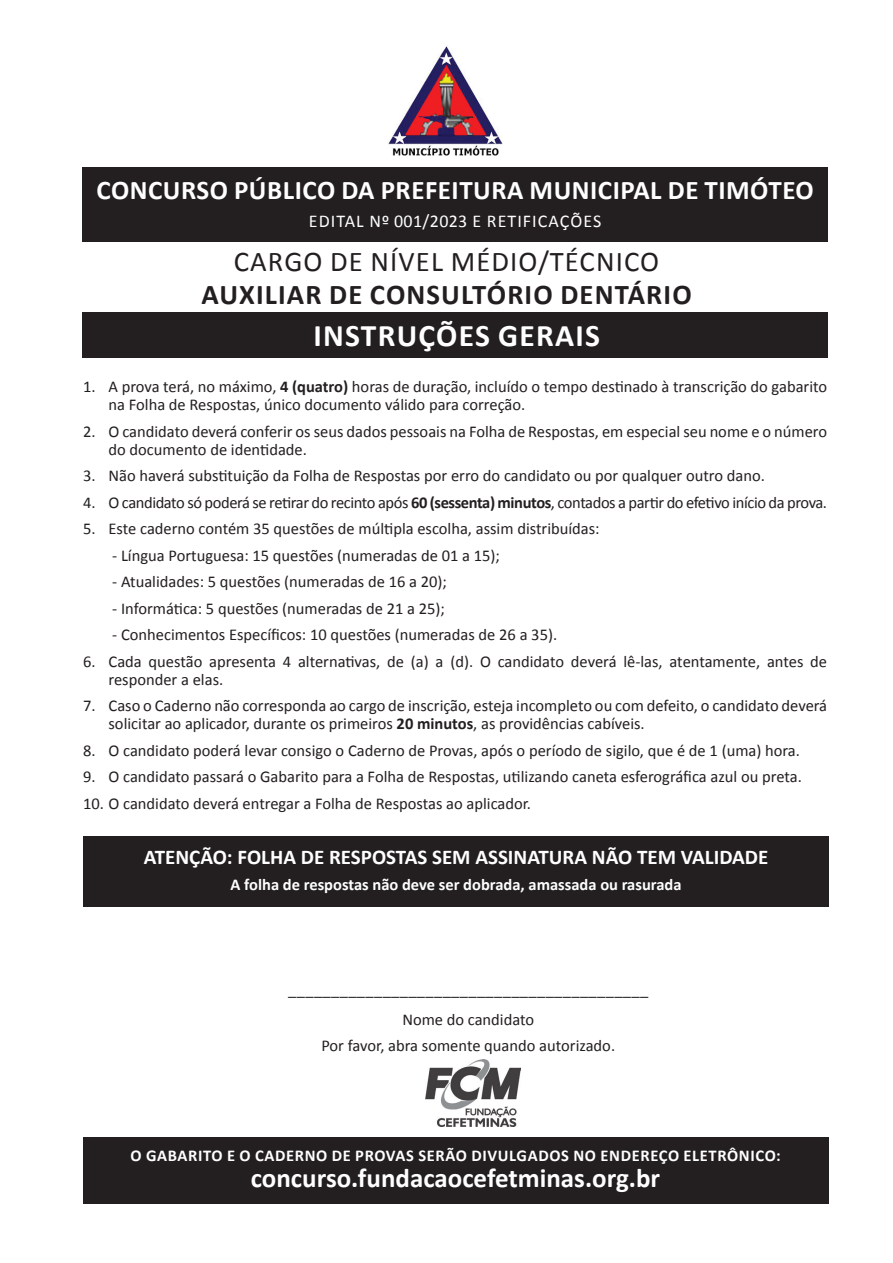
<style>
.page{position:relative;width:893px;height:1263px;background:#fff}
.page>*{position:absolute;margin:0;border:0;box-sizing:border-box;transform-origin:0 0}
.t1{font:700 31.5px "Calibri";letter-spacing:.04em;color:#fff}
.t2{font:700 28.65px "Calibri";letter-spacing:.04em;color:#231f20}
.t3{font:28.65px "Calibri";letter-spacing:.04em;color:#231f20}
.t4{font:700 27px "Calibri";letter-spacing:.01em;color:#fff}
.t5{font:700 21px "Calibri";color:#fff}
.t6{font:18px "Calibri";letter-spacing:.06em;color:#fff}
.t7{font:16.5px/18px "Calibri";color:#231f20}
.t8{font:16.5px "Calibri";letter-spacing:-.025em;color:#231f20}
.t9{font:700 16.5px "Calibri";letter-spacing:.025em;color:#fff}
.t10{font:700 16.5px "Calibri";color:#fff}
.t11{font:16.5px "Humanist 777 BT Roman B";color:#231f20}
.s1{font-weight:700}
</style>
<div class="page">
<div style="left:84px;top:1137px;width:745px;height:67px;background:#231f20"></div>
<div style="left:82px;top:313px;width:746px;height:45px;background:#231f20"></div>
<div style="left:83px;top:836px;width:746px;height:70px;background:#231f20"></div>
<img style="left:426px;top:1059px;width:94px;height:67px">
<div style="left:82px;top:167px;width:746px;height:75px;background:#231f20"></div>
<img style="left:388px;top:45px;width:115px;height:111px">
<h3 class="t4" style="left:96px;top:173px;width:719px">CONCURSO PÚBLICO DA PREFEITURA MUNICIPAL DE TIMÓTEO</h3>
<p class="t6" style="left:309px;top:209px;width:294px">EDITAL Nº 001/2023 E RETIFICAÇÕES</p>
<h2 class="t3" style="left:234px;top:244px;width:424px">Cargo de nível MÉDIO/TÉCN ICO</h2>
<h2 class="t2" style="left:201px;top:276px;width:492px">Auxiliar de Consultório Dentário</h2>
<h1 class="t1" style="left:313px;top:315px;width:288px">INSTRUÇÕES GERAIS</h1>
<p class="t7" style="left:109px;top:378px;width:720px;text-indent:-26px">1. A prova terá, no máximo, <span class="s1">4 (quatro)</span> horas de duração, incluído o tempo destinado à transcrição do gabarito na Folha de Respostas, único documento válido para correção.</p>
<p class="t7" style="left:109px;top:422px;width:720px;text-indent:-26px">2. O candidato deverá conferir os seus dados pessoais na Folha de Respostas, em especial seu nome e o número do documento de identidade.</p>
<p class="t7" style="left:83px;top:467px;width:683px">3. Não haverá substituição da Folha de Respostas por erro do candidato ou por qualquer outro dano.</p>
<p class="t8" style="left:83px;top:492px;width:746px">4. O candidato só poderá se retirar do recinto após <span class="s1">60 (sessenta) minutos</span>, contados a partir do efetivo início da prova.</p>
<p class="t7" style="left:83px;top:520px;width:518px">5. Este caderno contém 35 questões de múltipla escolha, assim distribuídas:</p>
<p class="t7" style="left:112px;top:546px;width:389px">- Língua Portuguesa: 15 questões (numeradas de 01 a 15);</p>
<p class="t7" style="left:112px;top:573px;width:336px">- Atualidades: 5 questões (numeradas de 16 a 20);</p>
<p class="t7" style="left:112px;top:599px;width:334px">- Informática: 5 questões (numeradas de 21 a 25);</p>
<p class="t7" style="left:112px;top:626px;width:446px">- Conhecimentos Específicos: 10 questões (numeradas de 26 a 35).</p>
<p class="t7" style="left:109px;top:652px;width:720px;text-indent:-26px">6. Cada questão apresenta 4 alternativas, de (a) a (d). O candidato deverá lê-las, atentamente, antes de responder a elas.</p>
<p class="t7" style="left:109px;top:697px;width:720px;text-indent:-26px">7. Caso o Caderno não corresponda ao cargo de inscrição, esteja incompleto ou com defeito, o candidato deverá solicitar ao aplicador, durante os primeiros <span class="s1">20 minutos</span>, as providências cabíveis.</p>
<p class="t7" style="left:83px;top:741px;width:718px">8. O candidato poderá levar consigo o Caderno de Provas, após o período de sigilo, que é de 1 (uma) hora.</p>
<p class="t7" style="left:83px;top:768px;width:720px">9. O candidato passará o Gabarito para a Folha de Respostas, utilizando caneta esferográfica azul ou preta.</p>
<p class="t7" style="left:83px;top:794px;width:450px">10. O candidato deverá entregar a Folha de Respostas ao aplicador.</p>
<p class="t5" style="left:144px;top:844px;width:626px">ATENÇÃO: FOLHA DE RESPOSTAS SEM ASSINATURA NÃO TEM VALIDADE</p>
<p class="t10" style="left:230px;top:874px;width:452px">A folha de respostas não deve ser dobrada, amassada ou rasurada</p>
<p class="t11" style="left:288px;top:978px;width:362px">__________________________________________</p>
<p class="t7" style="left:321px;top:1006px;width:295px;line-height:26.5px;text-align:center">Nome do candidato<br>Por favor, abra somente quando autorizado.</p>
<p class="t9" style="left:130px;top:1145px;width:652px">O GABARITO E O CADERNO DE PROVAS SERÃO DIVULGADOS NO ENDEREÇO ELETRÔNICO:</p>
<h3 class="t4" style="left:251px;top:1161px;width:411px">concurso.fundacaocefetminas.org.br</h3>
</div>
